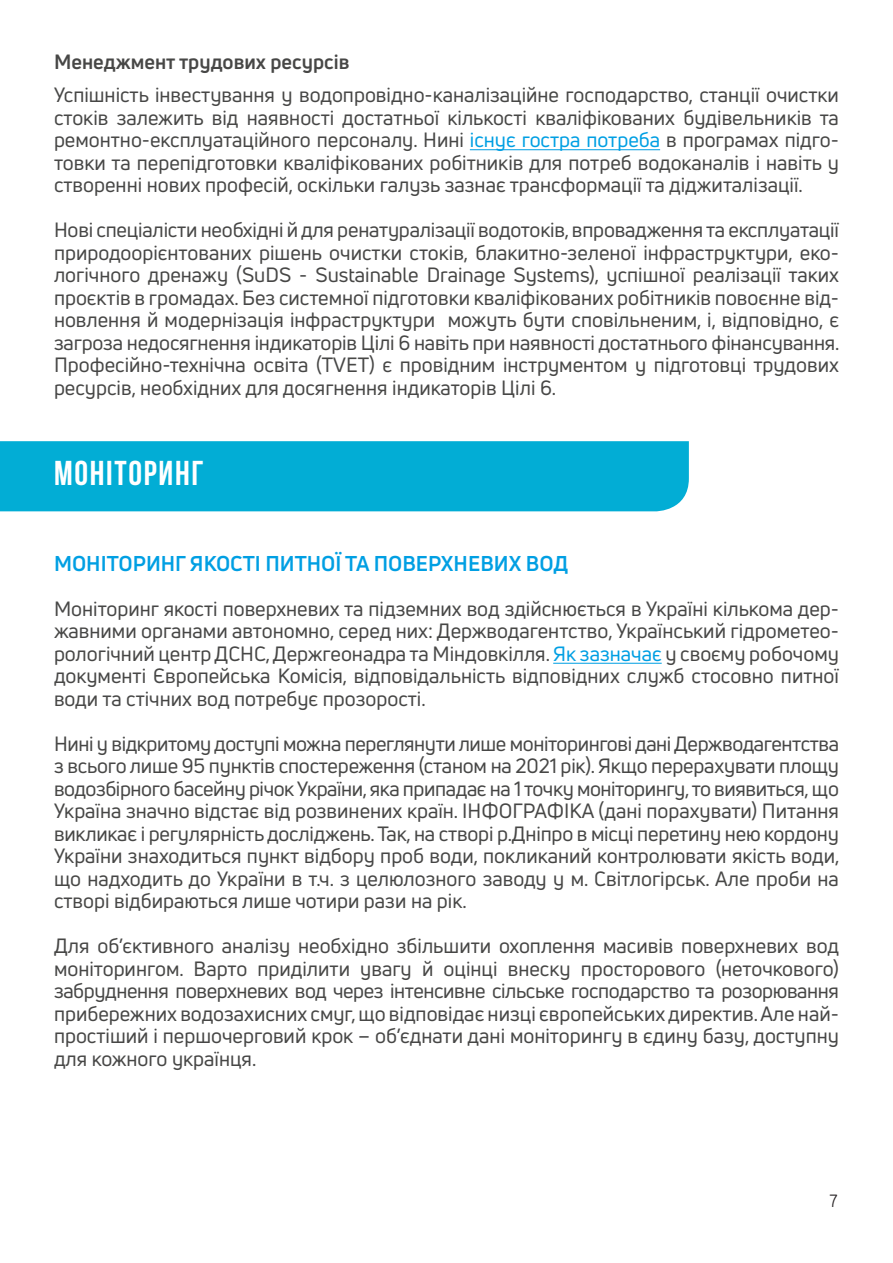
<style>
.page{position:relative;width:893px;height:1263px;background:#fff}
.page>*{position:absolute;margin:0;border:0;box-sizing:border-box;transform-origin:0 0}
.t1{font:700 34.5px "Bebas Neue";letter-spacing:.05em;color:#fff}
.t2{font:700 21px "Uni Neue";color:#009fe3}
.t3{font:20.25px/22.5px "Uni Neue";color:#474746;text-align:justify}
.t4{font:700 20.25px "Uni Neue";color:#474746}
.t5{font:300 18px "Kohinoor Devanagari";color:#241f21}
.s1{color:#009fe3}
</style>
<div class="page">
<hr style="left:470px;top:149px;width:190px;height:1px;background:#009fe3">
<hr style="left:553px;top:663px;width:109px;height:1px;background:#009fe3">
<div style="left:0;top:441px;width:689px;height:70px;background:#02add5"></div>
<p class="t4" style="left:54px;top:49px;width:297px">Менеджмент трудових ресурсів</p>
<p class="t3" style="left:54px;top:84px;width:786px">Успішність інвестування у водопровідно-каналізаційне господарство, станції очистки стоків залежить від наявності достатньої кількості кваліфікованих будівельників та ремонтно-експлуатаційного персоналу. Нині <span class="s1">існує гостра потреба</span> в програмах підго&shy;товки та перепідготовки кваліфікованих робітників для потреб водоканалів і навіть у створенні нових професій, оскільки галузь зазнає трансформації та діджиталізації.</p>
<p class="t3" style="left:54px;top:218px;width:787px">Нові спеціалісти необхідні й для ренатуралізації водотоків, впровадження та експлуатації природоорієнтованих рішень очистки стоків, блакитно-зеленої інфраструктури, еко&shy;логічного дренажу (SuDS - Sustainable Drainage Systems), успішної реалізації таких проєктів в громадах. Без системної підготовки кваліфікованих робітників повоєнне від&shy;новлення й модернізація інфраструктури можуть бути сповільненим, і, відповідно, є загроза недосягнення індикаторів Цілі 6 навіть при наявності достатнього фінансування.<br>Професійно-технічна освіта (TVET) є провідним інструментом у підготовці трудових ресурсів, необхідних для досягнення індикаторів Цілі 6.</p>
<h1 class="t1" style="left:54px;top:454px;width:152px">МонIторинг</h1>
<p class="t2" style="left:54px;top:550px;width:516px">МОНІТОРИНГ ЯКОСТІ ПИТНОЇ ТА ПОВЕРХНЕВИХ ВОД</p>
<p class="t3" style="left:54px;top:597px;width:786px">Моніторинг якості поверхневих та підземних вод здійснюється в Україні кількома дер&shy;жавними органами автономно, серед них: Держводагентство, Український гідрометео&shy;рологічний центр ДСНС, Держгеонадра та Міндовкілля. <span class="s1">Як зазначає</span> у своєму робочому документі Європейська Комісія, відповідальність відповідних служб стосовно питної води та стічних вод потребує прозорості.</p>
<p class="t3" style="left:54px;top:732px;width:787px">Нині у відкритому доступі можна переглянути лише моніторингові дані Держводагентства з всього лише 95 пунктів спостереження (станом на 2021 рік). Якщо перерахувати площу водозбірного басейну річок України, яка припадає на 1 точку моніторингу, то виявиться, що Україна значно відстає від розвинених країн. ІНФОГРАФІКА (дані порахувати) Питання викликає і регулярність досліджень. Так, на створі р.Дніпро в місці перетину нею кордону України знаходиться пункт відбору проб води, покликаний контролювати якість води, що надходить до України в т.ч. з целюлозного заводу у м. Світлогірськ. Але проби на створі відбираються лише чотири рази на рік.</p>
<p class="t3" style="left:54px;top:934px;width:786px">Для об’єктивного аналізу необхідно збільшити охоплення масивів поверхневих вод моніторингом. Варто приділити увагу й оцінці внеску просторового (неточкового) забруднення поверхневих вод через інтенсивне сільське господарство та розорювання прибережних водозахисних смуг, що відповідає низці європейських директив. Але най&shy;простіший і першочерговий крок – об’єднати дані моніторингу в єдину базу, доступну для кожного українця.</p>
<p class="t5" style="left:830px;top:1190px;width:10px">7</p>
</div>
